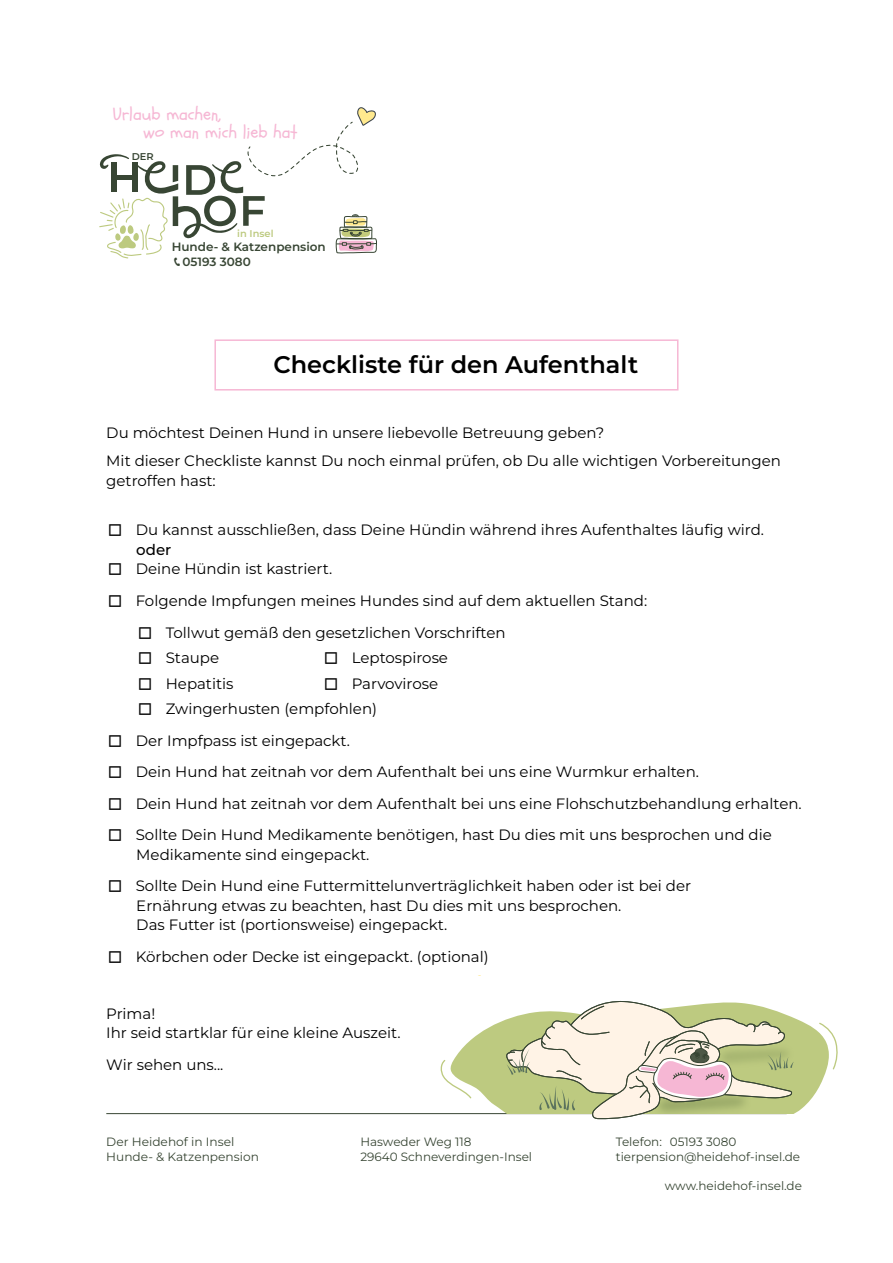
<style>
.page{position:relative;width:893px;height:1263px;background:#fff}
.page>*{position:absolute;margin:0;border:0;box-sizing:border-box;transform-origin:0 0}
.t1{font:600 24px "Montserrat";color:#000}
.t2{font:18px/18.9px "Schoolbell Pro";color:#f6b7d4}
.t3{font:15px/19.5px "Montserrat";color:#000}
.t4{font:12px/14.4px "Montserrat";color:#384634}
.t5{font:600 12px/14.4px "Montserrat";color:#384634}
.t6{font:600 9.9px "Montserrat";color:#bdca80}
.t7{font:600 9.9px "Montserrat";color:#384634}
.s1{font-size:30px}
.s2{font-weight:500}
</style>
<div class="page">
<hr style="left:106px;top:1113px;width:681px;height:1px;background:#384634">
<div style="left:214px;top:339px;width:464px;height:51px;border:2px solid #f6b7d4"></div>
<svg style="left:440px;top:1001px;width:398px;height:118px"></svg>
<svg style="left:99px;top:107px;width:278px;height:152px"></svg>
<p class="t2" style="left:143px;top:104px;width:156px;text-indent:-30px">Urlaub machen,<br>wo man mich lieb hat</p>
<p class="t7" style="left:132px;top:149px;width:23px">DER</p>
<p class="t6" style="left:237px;top:227px;width:38px">in Insel</p>
<p class="t5" style="left:182px;top:239px;width:145px;text-indent:-11px">Hunde- &amp; Katzenpension<br>05193 3080</p>
<h1 class="t1" style="left:273px;top:348px;width:366px">Checkliste für den Aufenthalt</h1>
<p class="t3" style="left:106px;top:418px;width:676px;line-height:28.5px">Du möchtest Deinen Hund in unsere liebevolle Betreuung geben?<br>Mit dieser Checkliste kannst Du noch einmal prüfen, ob Du alle wichtigen Vorbereitungen</p>
<p class="t3" style="left:106px;top:470px;width:111px">getroffen hast:</p>
<p class="t3" style="left:136px;top:520px;width:629px;text-indent:-30px"><span class="s1">□</span> Du kannst ausschließen, dass Deine Hündin während ihres Aufenthaltes läufig wird. <span class="s2">oder</span></p>
<p class="t3" style="left:106px;top:559px;width:227px"><span class="s1">□</span> Deine Hündin ist kastriert.</p>
<p class="t3" style="left:106px;top:590px;width:542px"><span class="s1">□</span> Folgende Impfungen meines Hundes sind auf dem aktuellen Stand:</p>
<p class="t3" style="left:136px;top:622px;width:371px"><span class="s1">□</span> Tollwut gemäß den gesetzlichen Vorschriften</p>
<p class="t3" style="left:136px;top:647px;width:84px"><span class="s1">□</span> Staupe</p>
<p class="t3" style="left:322px;top:647px;width:127px"><span class="s1">□</span> Leptospirose</p>
<p class="t3" style="left:136px;top:673px;width:99px"><span class="s1">□</span> Hepatitis</p>
<p class="t3" style="left:322px;top:673px;width:117px"><span class="s1">□</span> Parvovirose</p>
<p class="t3" style="left:136px;top:698px;width:242px"><span class="s1">□</span> Zwingerhusten (empfohlen)</p>
<p class="t3" style="left:106px;top:730px;width:245px"><span class="s1">□</span> Der Impfpass ist eingepackt.</p>
<p class="t3" style="left:106px;top:761px;width:594px"><span class="s1">□</span> Dein Hund hat zeitnah vor dem Aufenthalt bei uns eine Wurmkur erhalten.</p>
<p class="t3" style="left:106px;top:793px;width:697px"><span class="s1">□</span> Dein Hund hat zeitnah vor dem Aufenthalt bei uns eine Flohschutzbehandlung erhalten.</p>
<p class="t3" style="left:136px;top:824px;width:637px;text-indent:-30px"><span class="s1">□</span> Sollte Dein Hund Medikamente benötigen, hast Du dies mit uns besprochen und die<br>Medikamente sind eingepackt.</p>
<p class="t3" style="left:136px;top:875px;width:556px;text-indent:-30px"><span class="s1">□</span> Sollte Dein Hund eine Futtermittelunverträglichkeit haben oder ist bei der<br>Ernährung etwas zu beachten, hast Du dies mit uns besprochen.<br>Das Futter ist (portionsweise) eingepackt.</p>
<p class="t3" style="left:106px;top:946px;width:384px"><span class="s1">□</span> Körbchen oder Decke ist eingepackt. (optional)</p>
<p class="t3" style="left:106px;top:1003px;width:296px">Prima!<br>Ihr seid startklar für eine kleine Auszeit.</p>
<p class="t3" style="left:106px;top:1054px;width:119px">Wir sehen uns...</p>
<p class="t4" style="left:106px;top:1134px;width:154px">Der Heidehof in Insel<br>Hunde- &amp; Katzenpension</p>
<p class="t4" style="left:360px;top:1134px;width:173px">Hasweder Weg 118<br>29640 Schneverdingen-Insel</p>
<p class="t4" style="left:616px;top:1134px;width:186px">Telefon: 05193 3080 tierpension@heidehof-insel.de</p>
<p class="t4" style="left:665px;top:1178px;width:139px">www.heidehof-insel.de</p>
</div>
